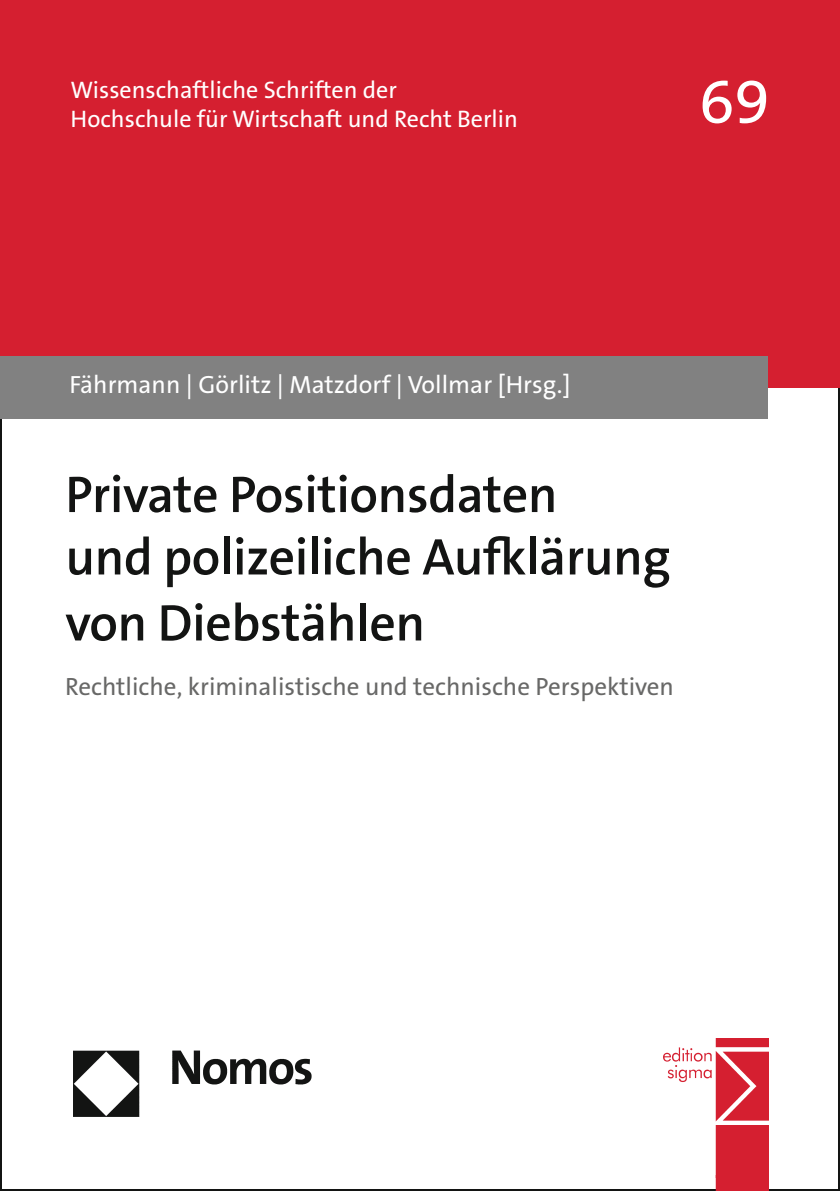
<style>
.page{position:relative;width:840px;height:1191px;background:#fff}
.page>*{position:absolute;margin:0;border:0;box-sizing:border-box;transform-origin:0 0}
.t1{font:64px "The Sans C5";color:#fff}
.t2{font:600 52px/64.2px "The Sans Os F";letter-spacing:-.01em;color:#131413}
.t3{font:25px "The Sans Os F";color:#686867}
.t4{font:25px "The Sans Os F";color:#fff}
.t5{font:24px/28.8px "The Sans Os F";color:#fff}
</style>
<div class="page">
<div style="left:0;top:0;width:839px;height:387px;background:#d51f30"></div>
<div style="left:0;top:356px;width:767px;height:63px;background:#818181"></div>
<img style="left:663px;top:1038px;width:104px;height:137px">
<img style="left:662px;top:1175px;width:105px;height:16px">
<img style="left:73px;top:1050px;width:239px;height:67px">
<p class="t5" style="left:71px;top:76px;width:448px">Wissenschaftliche Schriften der<br>Hochschule für Wirtschaft und Recht Berlin</p>
<h1 class="t1" style="left:698px;top:60px;width:72px">69</h1>
<p class="t4" style="left:69px;top:368px;width:502px">Fährmann | Görlitz | Matzdorf | Vollmar [Hrsg.]</p>
<h2 class="t2" style="left:65px;top:463px;width:606px">Private Positionsdaten<br>und polizeiliche Aufklärung von Diebstählen</h2>
<p class="t3" style="left:65px;top:670px;width:610px">Rechtliche, kriminalistische und technische Perspektiven</p>
</div>
